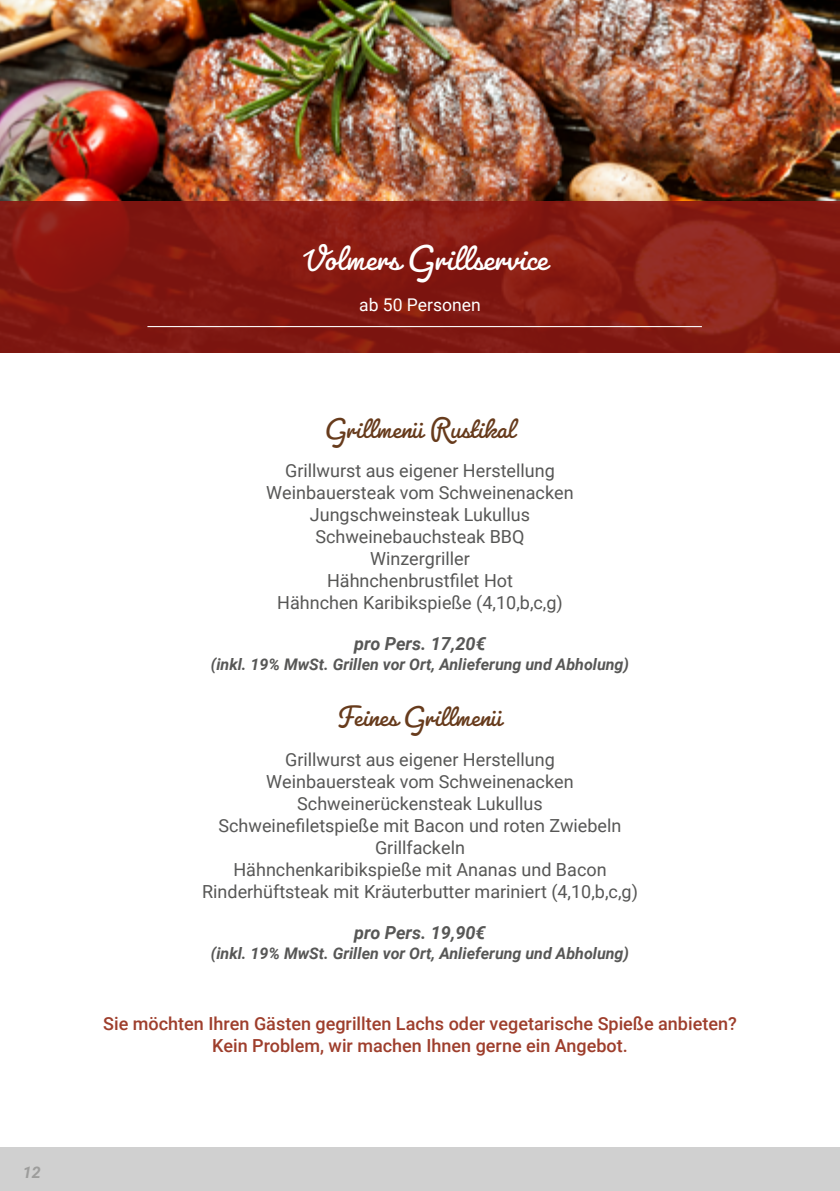
<style>
.page{position:relative;width:840px;height:1191px;background:#fff}
.page>*{position:absolute;margin:0;border:0;box-sizing:border-box;transform-origin:0 0}
.t1{font:37.6px "Pacifico";color:#fff}
.t2{font:30px "Pacifico";color:#673b1c}
.t3{font:18px/22px "Roboto";color:#575756;text-align:center}
.t4{font:500 18px/22px "Roboto";color:#9e3e2c;text-align:center}
.t5{font:italic 700 18px "Roboto";color:#575756}
.t6{font:17.6px "Roboto";color:#fff}
.t7{font:italic 700 16px "Roboto";color:#575756}
.t8{font:italic 700 16px "Roboto";color:#9d9d9c}
</style>
<div class="page">
<div style="left:0;top:1147px;width:839px;height:44px;background:#d0d0d0"></div>
<img style="left:0;top:0;width:839px;height:201px">
<svg style="left:0;top:201px;width:839px;height:152px;fill:#841911"></svg>
<hr style="left:147px;top:326px;width:554px;height:1px;background:#fff">
<p class="t8" style="left:23px;top:1161px;width:19px">12</p>
<h1 class="t1" style="left:303px;top:235px;width:246px">Volmers Grillservice</h1>
<p class="t6" style="left:359px;top:292px;width:123px">ab 50 Personen</p>
<h2 class="t2" style="left:325px;top:410px;width:191px">Grillmenü Rustikal</h2>
<p class="t3" style="left:266px;top:459px;width:309px">Grillwurst aus eigener Herstellung<br>Weinbauersteak vom Schweinenacken<br>Jungschweinsteak Lukullus<br>Schweinebauchsteak BBQ<br>Winzergriller<br>Hähnchenbrustfilet Hot<br>Hähnchen Karibikspieße (4,10,b,c,g)</p>
<p class="t5" style="left:354px;top:631px;width:133px">pro Pers. 17,20€</p>
<p class="t7" style="left:211px;top:653px;width:419px">(inkl. 19% MwSt. Grillen vor Ort, Anlieferung und Abholung)</p>
<h2 class="t2" style="left:338px;top:698px;width:164px">Feines Grillmenü</h2>
<p class="t3" style="left:202px;top:747px;width:437px">Grillwurst aus eigener Herstellung<br>Weinbauersteak vom Schweinenacken Schweinerückensteak Lukullus<br>Schweinefiletspieße mit Bacon und roten Zwiebeln Grillfackeln<br>Hähnchenkaribikspieße mit Ananas und Bacon Rinderhüftsteak mit Kräuterbutter mariniert (4,10,b,c,g)</p>
<p class="t5" style="left:354px;top:920px;width:133px">pro Pers. 19,90€</p>
<p class="t7" style="left:211px;top:942px;width:419px">(inkl. 19% MwSt. Grillen vor Ort, Anlieferung und Abholung)</p>
<p class="t4" style="left:103px;top:1011px;width:634px">Sie möchten Ihren Gästen gegrillten Lachs oder vegetarische Spieße anbieten?<br>Kein Problem, wir machen Ihnen gerne ein Angebot.</p>
</div>
